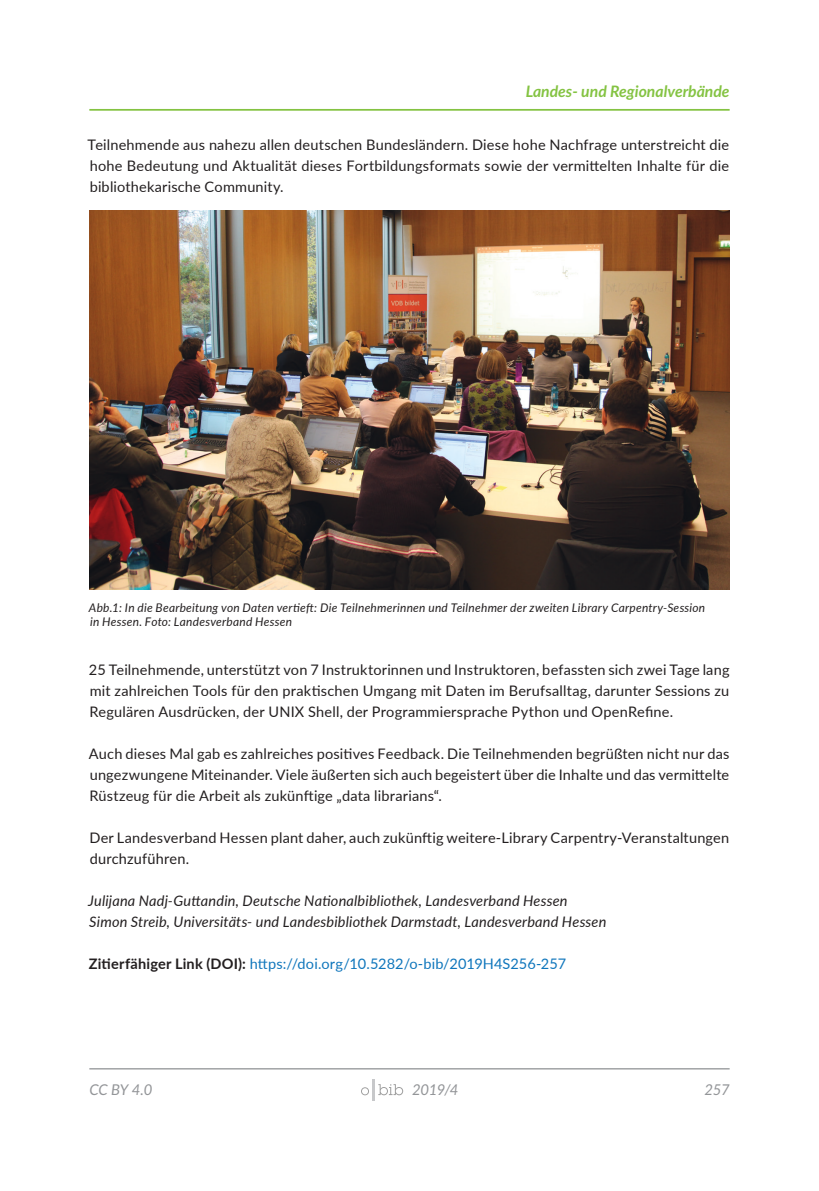
<style>
.page{position:relative;width:819px;height:1191px;background:#fff}
.page>*{position:absolute;margin:0;border:0;box-sizing:border-box;transform-origin:0 0}
.t1{font:italic 700 15.75px "Lato";color:#84c342}
.t2{font:14.88px "Lato Italic 4";color:#939598}
.t3{font:14.88px "Lato Italic 6";color:#939598}
.t4{font:italic 14.88px "Lato";color:#939598}
.t5{font:14.53px/21px "Lato";letter-spacing:.015em;color:#231f20;text-align:justify}
.t6{font:14.53px/21px "Lato Italic 3";letter-spacing:.015em;color:#231f20}
.t7{font:14.53px "Lato";letter-spacing:.01em;color:#0f76bc}
.t8{font:14.53px "Lato Regular 2";letter-spacing:.015em;color:#231f20}
.t9{font:11.9px/14px "Lato Italic 3";letter-spacing:.02em;color:#231f20}
.s1{font-family:"Lato Bold 2";color:#231f20}
</style>
<div class="page">
<hr style="left:89px;top:1068px;width:640px;height:1px;background:#939598">
<hr style="left:372px;top:1079px;width:3px;height:21px;background:#c7c8ca">
<svg style="left:361px;top:1087px;width:8px;height:8px"></svg>
<svg style="left:378px;top:1084px;width:25px;height:11px"></svg>
<img style="left:89px;top:211px;width:640px;height:378px">
<hr style="left:89px;top:109px;width:640px;height:2px;background:#84c342">
<p class="t1" style="left:525px;top:80px;width:205px">Landes- und Regionalverbände</p>
<p class="t5" style="left:88px;top:134px;width:643px">Teilnehmende aus nahezu allen deutschen Bundesländern. Diese hohe Nachfrage unterstreicht die hohe Bedeutung und Aktualität dieses Fortbildungsformats sowie der vermittelten Inhalte für die bibliothekarische Community.</p>
<p class="t9" style="left:89px;top:600px;width:618px">Abb.1: In die Bearbeitung von Daten vertieft: Die Teilnehmerinnen und Teilnehmer der zweiten Library Carpentry-Session in Hessen. Foto: Landesverband Hessen</p>
<p class="t5" style="left:89px;top:659px;width:642px">25 Teilnehmende, unterstützt von 7 Instruktorinnen und Instruktoren, befassten sich zwei Tage lang mit zahlreichen Tools für den praktischen Umgang mit Daten im Berufsalltag, darunter Sessions zu Regulären Ausdrücken, der UNIX Shell, der Programmiersprache Python und OpenRefine.</p>
<p class="t5" style="left:89px;top:743px;width:642px">Auch dieses Mal gab es zahlreiches positives Feedback. Die Teilnehmenden begrüßten nicht nur das ungezwungene Miteinander. Viele äußerten sich auch begeistert über die Inhalte und das vermittelte Rüstzeug für die Arbeit als zukünftige „data librarians“.</p>
<p class="t5" style="left:89px;top:827px;width:641px">Der Landesverband Hessen plant daher, auch zukünftig weitere-Library Carpentry-Veranstaltungen</p>
<p class="t8" style="left:90px;top:848px;width:101px">durchzuführen.</p>
<p class="t6" style="left:88px;top:890px;width:519px">Julijana Nadj-Guttandin, Deutsche Nationalbibliothek, Landesverband Hessen<br>Simon Streib, Universitäts- und Landesbibliothek Darmstadt, Landesverband Hessen</p>
<p class="t7" style="left:89px;top:953px;width:479px"><span class="s1">Zitierfähiger Link (DOI):</span> https://doi.org/10.5282/o-bib/2019H4S256-257</p>
<p class="t2" style="left:89px;top:1079px;width:65px">CC BY 4.0</p>
<p class="t3" style="left:412px;top:1079px;width:48px">2019/4</p>
<p class="t4" style="left:704px;top:1079px;width:27px">257</p>
</div>
